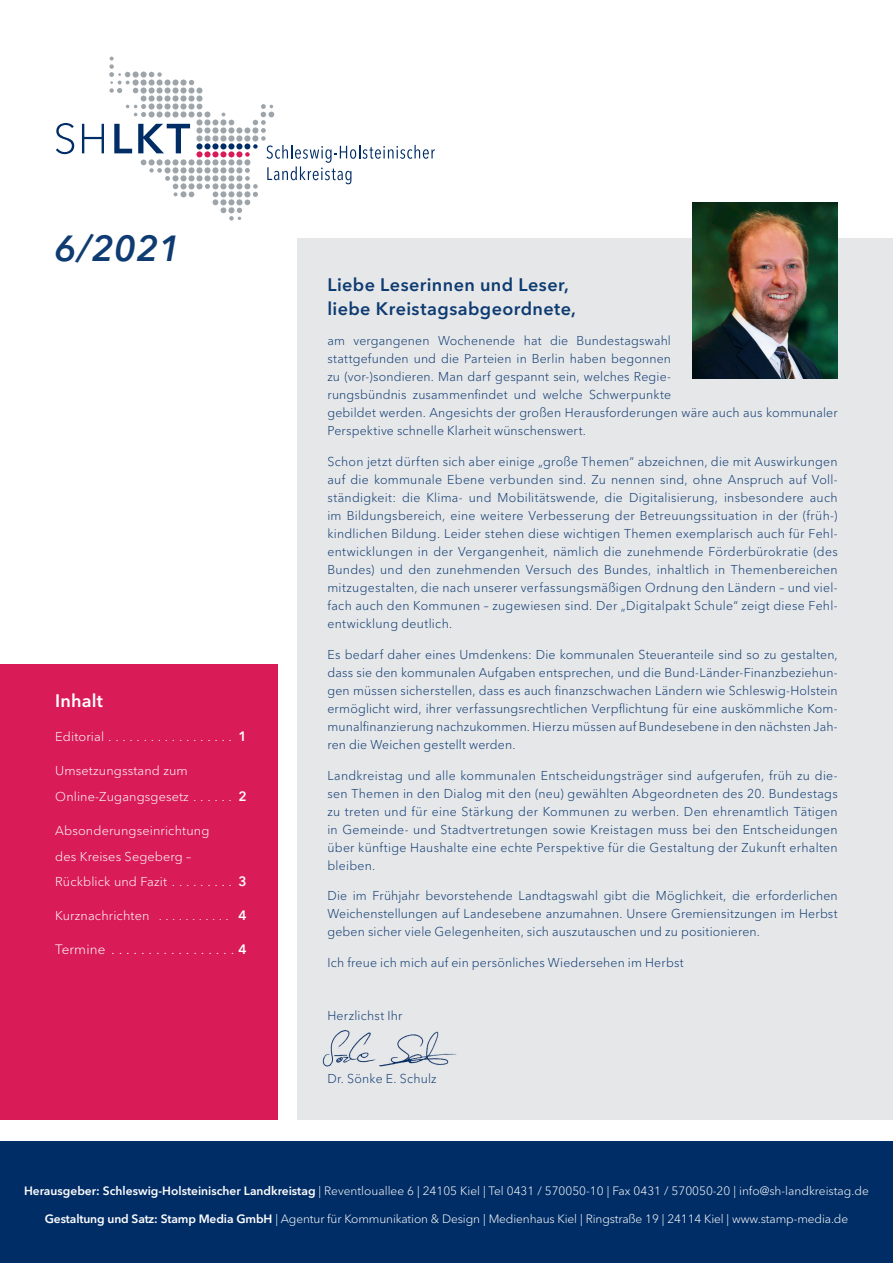
<style>
.page{position:relative;width:893px;height:1263px;background:#fff}
.page>*{position:absolute;margin:0;border:0;box-sizing:border-box;transform-origin:0 0}
.t1{font:italic 600 36px "Avenir Next LT Pro";color:#0e3b71}
.t2{font:600 18px/24px "Avenir Next LT Pro";letter-spacing:.02em;color:#0e3b71}
.t3{font:600 18px "Avenir Next LT Pro";letter-spacing:.01em;color:#fff}
.t4{font:300 14.25px "Avenir Next LT Pro";color:#fff}
.t5{font:300 13.5px "Avenir Next LT Pro";color:#fff}
.t6{font:300 12.75px/18px "Avenir Next LT Pro";letter-spacing:.015em;color:#0e3b71;text-align:justify}
.t7{font:300 12.75px/25.5px "Avenir Next LT Pro";letter-spacing:.01em;color:#fff}
.t8{font:300 12px "Avenir Next LT Pro";letter-spacing:-.01em;color:#fff}
.s1{font-size:12.75px}
.s2{font-weight:600}
.s3{font-size:13.5px}
.s4{font-weight:600;font-size:13.5px}
</style>
<div class="page">
<svg style="left:56px;top:57px;width:379px;height:164px"></svg>
<div style="left:0;top:664px;width:278px;height:455px;background:#d91b57"></div>
<div style="left:0;top:1142px;width:893px;height:121px;background:#002d66"></div>
<div style="left:298px;top:238px;width:595px;height:881px;background:#e6e7e9"></div>
<img style="left:322px;top:1030px;width:135px;height:37px">
<img style="left:692px;top:203px;width:146px;height:175px">
<h1 class="t1" style="left:55px;top:227px;width:127px">6/2021</h1>
<h2 class="t3" style="left:55px;top:690px;width:49px">Inhalt</h2>
<p class="t5" style="left:55px;top:729px;width:193px"><span class="s1">Editorial</span> . . . . . . . . . . . . . . . . . <span class="s2">1</span></p>
<p class="t7" style="left:55px;top:758px;width:193px">Umsetzungsstand zum<br>Online-Zugangsgesetz <span class="s3">. . . . .</span> <span class="s4">2</span></p>
<p class="t7" style="left:55px;top:818px;width:193px">Absonderungseinrichtung<br>des Kreises Segeberg –<br>Rückblick und Fazit <span class="s3">. . . . . . . .</span> <span class="s4">3</span></p>
<p class="t7" style="left:55px;top:903px;width:193px">Kurznachrichten . . . . . . . . . . . <span class="s4">4</span></p>
<p class="t4" style="left:55px;top:940px;width:193px"><span class="s3">Termine</span> . . . . . . . . . . . . . . . . <span class="s4">4</span></p>
<h2 class="t2" style="left:327px;top:272px;width:250px">Liebe Leserinnen und Leser, liebe Kreistagsabgeordnete,</h2>
<p class="t6" style="left:327px;top:332px;width:512px;text-align:left">am vergangenen Wochenende hat die Bundestagswahl<br>stattgefunden und die Parteien in Berlin haben begonnen<br>zu (vor-)sondieren. Man darf gespannt sein, welches Regie-<br>rungsbündnis zusammenfindet und welche Schwerpunkte<br>gebildet werden. Angesichts der großen Herausforderungen wäre auch aus kommunaler Perspektive schnelle Klarheit wünschenswert.</p>
<p class="t6" style="left:327px;top:453px;width:512px">Schon jetzt dürften sich aber einige „große Themen“ abzeichnen, die mit Auswirkungen auf die kommunale Ebene verbunden sind. Zu nennen sind, ohne Anspruch auf Voll&shy;ständigkeit: die Klima- und Mobilitätswende, die Digitalisierung, insbesondere auch im Bildungsbereich, eine weitere Verbesserung der Betreuungssituation in der (früh-) kindlichen Bildung. Leider stehen diese wichtigen Themen exemplarisch auch für Fehl&shy;entwicklungen in der Vergangenheit, nämlich die zunehmende Förderbürokratie (des Bundes) und den zunehmenden Versuch des Bundes, inhaltlich in Themenbereichen mitzugestalten, die nach unserer verfassungsmäßigen Ordnung den Ländern – und viel&shy;fach auch den Kommunen – zugewiesen sind. Der „Digitalpakt Schule“ zeigt diese Fehl&shy;entwicklung deutlich.</p>
<p class="t6" style="left:327px;top:645px;width:512px">Es bedarf daher eines Umdenkens: Die kommunalen Steueranteile sind so zu gestalten, dass sie den kommunalen Aufgaben entsprechen, und die Bund-Länder-Finanzbeziehun&shy;gen müssen sicherstellen, dass es auch finanzschwachen Ländern wie Schleswig-Holstein ermöglicht wird, ihrer verfassungsrechtlichen Verpflichtung für eine auskömmliche Kom&shy;munalfinanzierung nachzukommen. Hierzu müssen auf Bundesebene in den nächsten Jah&shy;ren die Weichen gestellt werden.</p>
<p class="t6" style="left:327px;top:766px;width:512px">Landkreistag und alle kommunalen Entscheidungsträger sind aufgerufen, früh zu die&shy;sen Themen in den Dialog mit den (neu) gewählten Abgeordneten des 20. Bundestags zu treten und für eine Stärkung der Kommunen zu werben. Den ehrenamtlich Tätigen in Gemeinde- und Stadtvertretungen sowie Kreistagen muss bei den Entscheidungen über künftige Haushalte eine echte Perspektive für die Gestaltung der Zukunft erhalten bleiben.</p>
<p class="t6" style="left:327px;top:887px;width:512px">Die im Frühjahr bevorstehende Landtagswahl gibt die Möglichkeit, die erforderlichen Weichenstellungen auf Landesebene anzumahnen. Unsere Gremiensitzungen im Herbst geben sicher viele Gelegenheiten, sich auszutauschen und zu positionieren.</p>
<p class="t6" style="left:327px;top:954px;width:358px">Ich freue ich mich auf ein persönliches Wiedersehen im Herbst</p>
<p class="t6" style="left:327px;top:1007px;width:77px">Herzlichst Ihr</p>
<p class="t6" style="left:327px;top:1069px;width:111px">Dr. Sönke E. Schulz</p>
<p class="t8" style="left:24px;top:1184px;width:846px"><span class="s2">Herausgeber: Schleswig-Holsteinischer Landkreistag</span> | Reventlouallee 6 | 24105 Kiel | Tel 0431 / 570050-10 | Fax 0431 / 570050-20 | info@sh-landkreistag.de</p>
<p class="t8" style="left:45px;top:1212px;width:805px"><span class="s2">Gestaltung und Satz: Stamp Media GmbH</span> | Agentur für Kommunikation &amp; Design | Medienhaus Kiel | Ringstraße 19 | 24114 Kiel | www.stamp-media.de</p>
</div>
